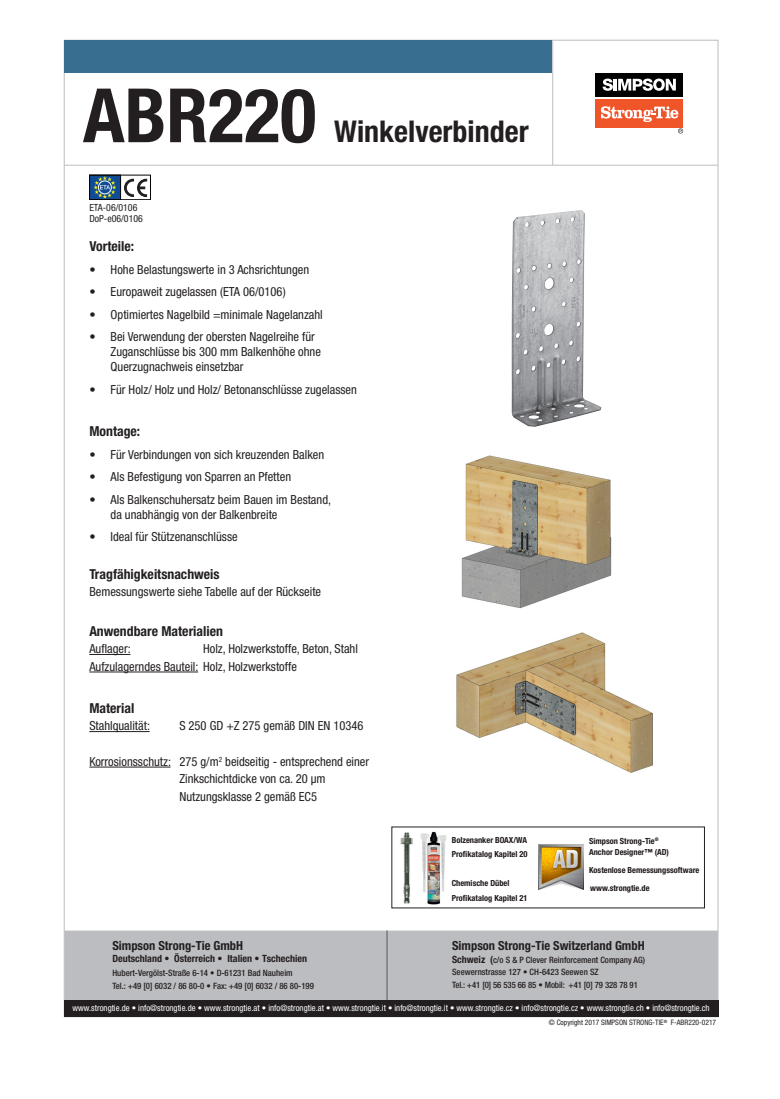
<style>
.page{position:relative;width:780px;height:1099px;background:#fff}
.page>*{position:absolute;margin:0;border:0;box-sizing:border-box;transform-origin:0 0}
.t1{font:700 condensed 75px "Helvetica Neue LT Std";color:#231f20}
.t2{font:700 condensed 30px "Helvetica Neue LT Std";color:#231f20}
.Überschrift_Vorteile{font:700 condensed 13.75px "Helvetica Neue LT Std";color:#231f20}
.t3{font:condensed 12.5px/15px "Helvetica Neue LT Std";color:#231f20}
.t4{font:700 condensed 12.5px "Helvetica Neue LT Std";color:#231f20}
.t5{font:700 condensed 10px "Helvetica Neue LT Std";color:#231f20}
.Billedtekster{font:condensed 9.88px/11.2px "Helvetica Neue LT Std";color:#231f20}
.Address_Text{font:500 condensed 8.75px "Helvetica Neue LT Std";color:#231f20}
.t6{font:condensed 8.75px "Helvetica Neue LT Std";color:#fff}
.Sidetal_forsatsvælge{font:700 condensed 8.38px "Helvetica Neue LT Std";color:#1d1718}
.t7{font:condensed 7.5px "Helvetica Neue LT Std";color:#231f20}
.s1{font-weight:400}
.s2{font-weight:700;font-size:10px}
</style>
<div class="page">
<div style="left:64px;top:40px;width:654px;height:977px;background:#fff;border:1px solid #bcbdc0"></div>
<div style="left:64px;top:40px;width:488px;height:33px;background:#386e8f"></div>
<hr style="left:64px;top:165px;width:654px;height:1px;background:#bcbdc0">
<hr style="left:552px;top:40px;width:1px;height:125px;background:#bcbdc0">
<div style="left:64px;top:930px;width:653px;height:86px;background:#bcbdc0;border:1px solid #bcbdc0"></div>
<hr style="left:386px;top:930px;width:1px;height:86px;background:#57585a">
<div style="left:64px;top:1000px;width:654px;height:17px;background:#231f20"></div>
<div style="left:595px;top:99px;width:88px;height:29px;background:#f05429"></div>
<div style="left:595px;top:73px;width:88px;height:23px;background:#000"></div>
<svg style="left:602px;top:79px;width:73px;height:12px"></svg>
<svg style="left:601px;top:106px;width:77px;height:16px"></svg>
<svg style="left:678px;top:128px;width:5px;height:5px"></svg>
<div style="left:89px;top:175px;width:32px;height:25px;background:#104c94"></div>
<div style="left:89px;top:175px;width:32px;height:25px;border:1px solid #040503"></div>
<div style="left:89px;top:175px;width:62px;height:25px;border:1px solid #040503"></div>
<svg style="left:94px;top:176px;width:22px;height:23px"></svg>
<div style="left:98px;top:181px;width:13px;height:13px;border:1px solid #fff;border-radius:50%"></div>
<svg style="left:124px;top:179px;width:23px;height:18px"></svg>
<hr style="left:89px;top:766px;width:81px;height:1px;background:#231f20">
<hr style="left:89px;top:731px;width:61px;height:1px;background:#231f20">
<img style="left:456px;top:632px;width:197px;height:141px">
<img style="left:511px;top:210px;width:90px;height:217px">
<img style="left:461px;top:455px;width:151px;height:154px">
<hr style="left:89px;top:654px;width:41px;height:1px;background:#231f20">
<hr style="left:89px;top:671px;width:109px;height:1px;background:#231f20">
<img style="left:400px;top:831px;width:47px;height:74px">
<img style="left:538px;top:845px;width:45px;height:44px">
<p class="t1" style="left:83px;top:70px;width:235px">ABR220</p>
<p class="t2" style="left:334px;top:113px;width:196px">Winkelverbinder</p>
<p class="Billedtekster" style="left:89px;top:202px;width:55px">ETA-06/0106<br>DoP-e06/0106</p>
<p class="Überschrift_Vorteile" style="left:89px;top:238px;width:46px">Vorteile:</p>
<p class="t3" style="left:89px;top:262px;width:221px">• Hohe Belastungswerte in 3 Achsrichtungen</p>
<p class="t3" style="left:89px;top:284px;width:198px">• Europaweit zugelassen (ETA 06/0106)</p>
<p class="t3" style="left:89px;top:307px;width:235px">• Optimiertes Nagelbild =minimale Nagelanzahl</p>
<p class="t3" style="left:111px;top:329px;width:212px;text-indent:-21px">• Bei Verwendung der obersten Nagelreihe für<br>Zuganschlüsse bis 300 mm Balkenhöhe ohne<br>Querzugnachweis einsetzbar</p>
<p class="t3" style="left:89px;top:382px;width:269px">• Für Holz/ Holz und Holz/ Betonanschlüsse zugelassen</p>
<p class="Überschrift_Vorteile" style="left:89px;top:423px;width:52px">Montage:</p>
<p class="t3" style="left:89px;top:447px;width:236px">• Für Verbindungen von sich kreuzenden Balken</p>
<p class="t3" style="left:89px;top:469px;width:203px">• Als Befestigung von Sparren an Pfetten</p>
<p class="t3" style="left:111px;top:492px;width:222px;text-indent:-21px">• Als Balkenschuhersatz beim Bauen im Bestand, da unabhängig von der Balkenbreite</p>
<p class="t3" style="left:89px;top:529px;width:150px">• Ideal für Stützenanschlüsse</p>
<p class="Überschrift_Vorteile" style="left:89px;top:565px;width:132px">Tragfähigkeitsnachweis</p>
<p class="t3" style="left:89px;top:584px;width:233px">Bemessungswerte siehe Tabelle auf der Rückseite</p>
<p class="Überschrift_Vorteile" style="left:89px;top:622px;width:135px">Anwendbare Materialien</p>
<p class="t3" style="left:89px;top:641px;width:43px">Auflager:</p>
<p class="t3" style="left:89px;top:658px;width:209px">Aufzulagerndes Bauteil: Holz, Holzwerkstoffe</p>
<p class="t3" style="left:203px;top:641px;width:156px">Holz, Holzwerkstoffe, Beton, Stahl</p>
<p class="Überschrift_Vorteile" style="left:89px;top:699px;width:47px">Material</p>
<p class="t3" style="left:89px;top:718px;width:62px">Stahlqualität:</p>
<p class="t3" style="left:179px;top:718px;width:186px">S 250 GD +Z 275 gemäß DIN EN 10346</p>
<p class="t3" style="left:179px;top:752px;width:191px;line-height:17.5px;text-indent:-90px">Korrosionsschutz: 275 g/m<sup>2</sup> beidseitig - entsprechend einer<br>Zinkschichtdicke von ca. 20 μm</p>
<p class="t3" style="left:179px;top:789px;width:139px">Nutzungsklasse 2 gemäß EC5</p>
<p class="Sidetal_forsatsvælge" style="left:451px;top:835px;width:77px">Bolzenanker BOAX/WA</p>
<p class="Sidetal_forsatsvælge" style="left:451px;top:849px;width:77px">Profikatalog Kapitel 20</p>
<p class="Sidetal_forsatsvælge" style="left:451px;top:878px;width:59px">Chemische Dübel</p>
<p class="Sidetal_forsatsvælge" style="left:451px;top:892px;width:77px">Profikatalog Kapitel 21</p>
<p class="Sidetal_forsatsvælge" style="left:589px;top:835px;width:71px">Simpson Strong-Tie<sup>®</sup></p>
<p class="Sidetal_forsatsvælge" style="left:589px;top:846px;width:81px">Anchor Designer™ (AD)</p>
<p class="Sidetal_forsatsvælge" style="left:589px;top:864px;width:112px">Kostenlose Bemessungssoftware</p>
<p class="Sidetal_forsatsvælge" style="left:590px;top:882px;width:61px">www.strongtie.de</p>
<p class="t4" style="left:112px;top:937px;width:132px">Simpson Strong-Tie GmbH</p>
<p class="t5" style="left:112px;top:952px;width:196px">Deutschland <span class="s1">•</span> Österreich <span class="s1">•</span> Italien <span class="s1">•</span> Tschechien</p>
<p class="Address_Text" style="left:112px;top:968px;width:182px">Hubert-Vergölst-Straße 6-14 <span class="s1">•</span> D-61231 Bad Nauheim</p>
<p class="Address_Text" style="left:112px;top:980px;width:203px">Tel.: +49 [0] 6032 / 86 80-0 <span class="s1">•</span> Fax: +49 [0] 6032 / 86 80-199</p>
<p class="t6" style="left:72px;top:1002px;width:638px">www.strongtie.de • info@strongtie.de • www.strongtie.at • info@strongtie.at • www.strongtie.it • info@strongtie.it • www.strongtie.cz • info@strongtie.cz • www.strongtie.ch • info@strongtie.ch</p>
<p class="t4" style="left:452px;top:938px;width:194px">Simpson Strong-Tie Switzerland GmbH</p>
<p class="Address_Text" style="left:452px;top:954px;width:194px"><span class="s2">Schweiz (</span>c/o S &amp; P Clever Reinforcement Company AG)</p>
<p class="Address_Text" style="left:452px;top:967px;width:148px">Seewernstrasse 127 <span class="s1">•</span> CH-6423 Seewen SZ</p>
<p class="Address_Text" style="left:452px;top:979px;width:187px">Tel.: +41 [0] 56 535 66 85 <span class="s1">•</span> Mobil: +41 [0] 79 328 78 91</p>
<p class="t7" style="left:549px;top:1018px;width:169px">© Copyright 2017 SIMPSON STRONG-TIE<sup>®</sup> F-ABR220-0217</p>
</div>
